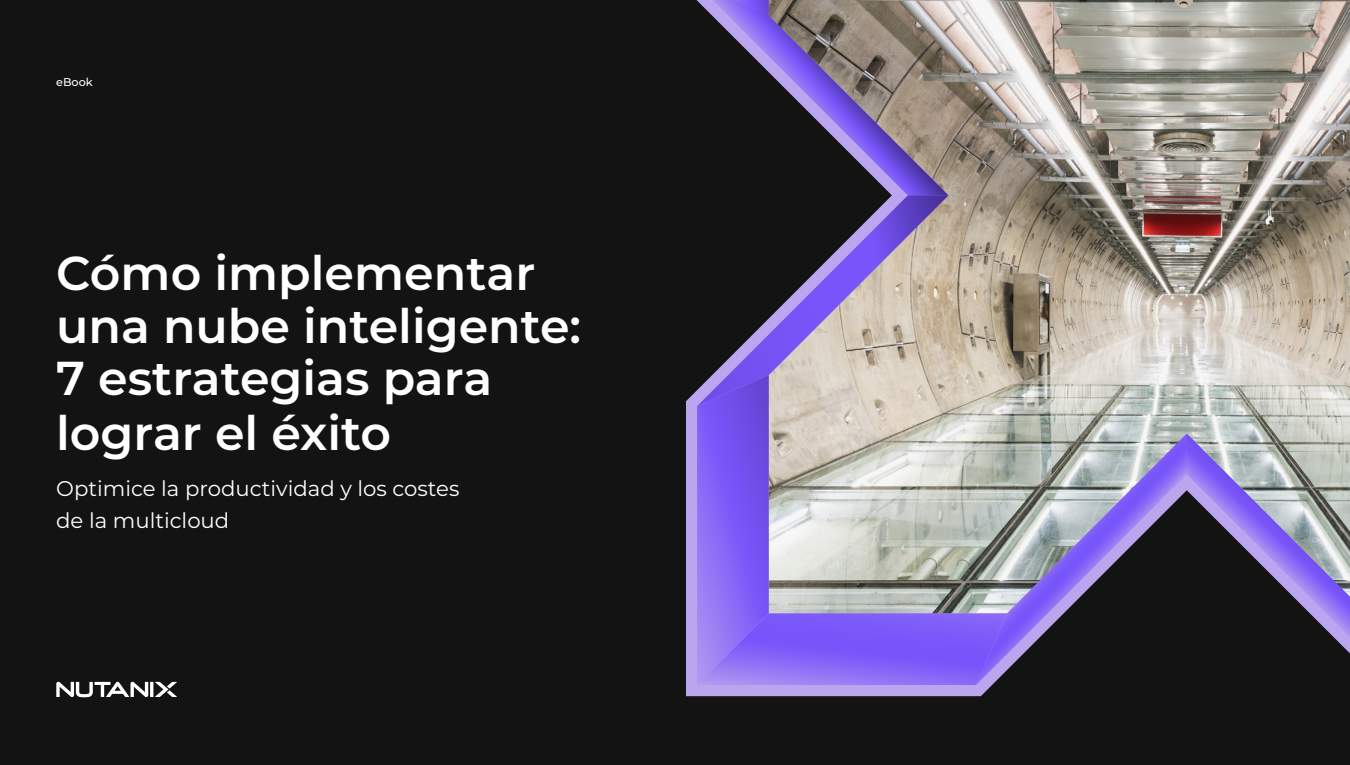
<style>
.page{position:relative;width:1350px;height:765px;background:#131313}
.page>*{position:absolute;margin:0;border:0;box-sizing:border-box;transform-origin:0 0}
.t1{font:600 47.5px/53.4px "Montserrat";color:#fff}
.t2{font:21.25px/31.2px "Montserrat";color:#fff}
.t3{font:500 11.25px "Montserrat";color:#fff}
</style>
<div class="page">
<svg style="left:56px;top:682px;width:121px;height:15px"></svg>
<svg style="left:686px;top:0;width:664px;height:696px"></svg>
<p class="t3" style="left:56px;top:74px;width:38px">eBook</p>
<p class="t1" style="left:56px;top:244px;width:526px">Cómo implementar una nube inteligente:<br>7 estrategias para lograr el éxito</p>
<p class="t2" style="left:56px;top:472px;width:405px">Optimice la productividad y los costes de la multicloud</p>
</div>
